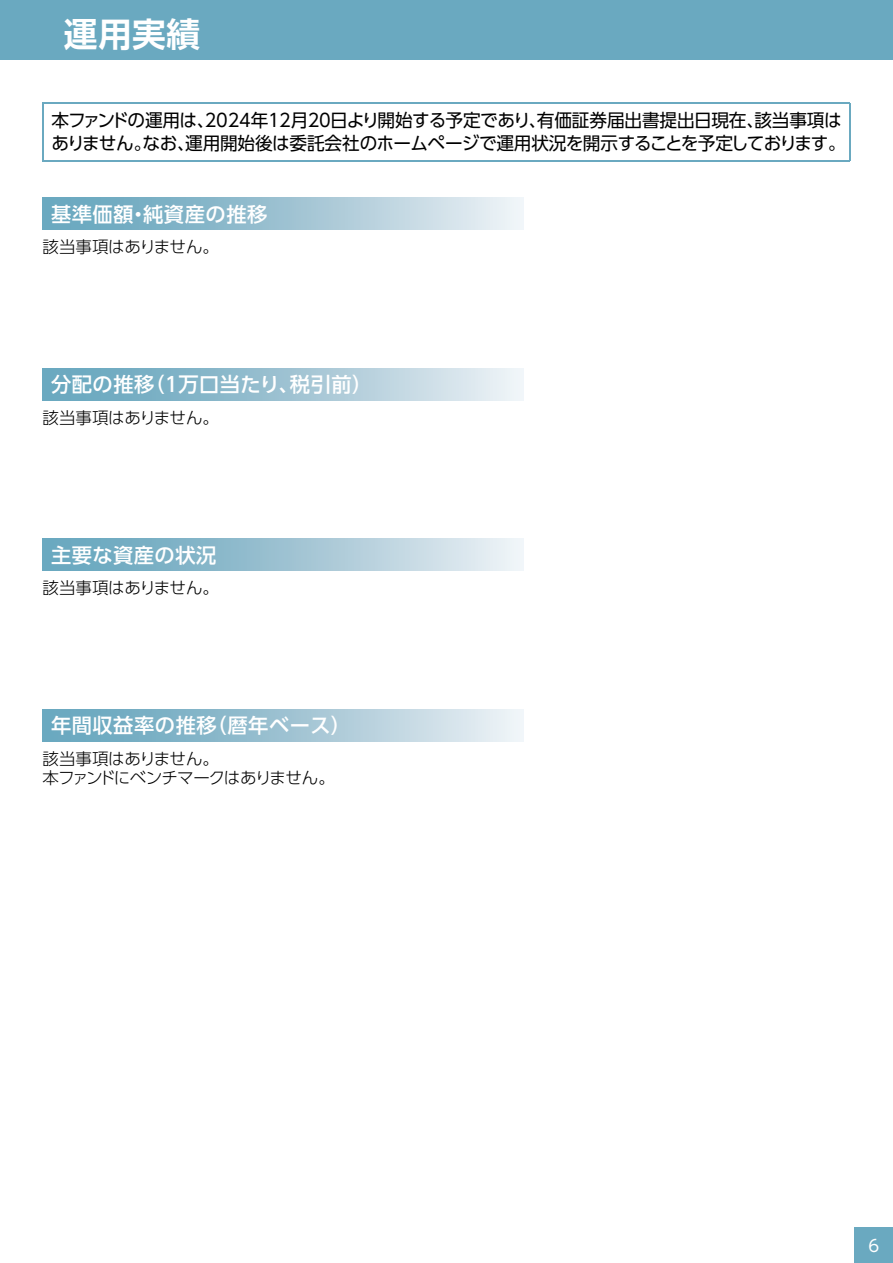
<style>
.page{position:relative;width:893px;height:1263px;background:#fff}
.page>*{position:absolute;margin:0;border:0;box-sizing:border-box;transform-origin:0 0}
.t1{font:700 33.75px "UD Shin Go Pro De";color:#fff}
.t2{font:500 20.25px "UD Shin Go Pro";letter-spacing:.025em;color:#fff}
.t3{font:18px/23.2px "UD Shin Go Pro";letter-spacing:-.025em;color:#000}
.t4{font:300 16.5px/19.5px "UD Shin Go Pro";letter-spacing:-.02em;color:#000}
.t5{font:16.5px "UD Shin Go Pro";color:#fff}
</style>
<div class="page">
<hr style="left:43px;top:102px;width:807px;height:1px;background:#6aa9c0">
<hr style="left:43px;top:103px;width:1px;height:57px;background:#6aa9c0">
<hr style="left:849px;top:103px;width:1px;height:57px;background:#6aa9c0">
<hr style="left:43px;top:160px;width:807px;height:1px;background:#6aa9c0">
<div style="left:43px;top:198px;width:480px;height:32px;background:linear-gradient(to right,#5b9eb8,#e8edf2)"></div>
<div style="left:43px;top:368px;width:480px;height:32px;background:linear-gradient(to right,#5b9eb8,#e8edf2)"></div>
<div style="left:43px;top:539px;width:480px;height:32px;background:linear-gradient(to right,#5b9eb8,#e8edf2)"></div>
<div style="left:43px;top:709px;width:480px;height:32px;background:linear-gradient(to right,#5b9eb8,#e8edf2)"></div>
<div style="left:855px;top:1228px;width:38px;height:35px;background:#6aa9c0"></div>
<div style="left:0;top:0;width:893px;height:60px;background:#6aa9c0"></div>
<h1 class="t1" style="left:64px;top:6px;width:138px">運用実績</h1>
<p class="t3" style="left:51px;top:108px;width:796px">本ファンドの運用は、2024年12月20日より開始する予定であり、有価証券届出書提出日現在、該当事項はありません。なお、運用開始後は委託会社のホームページで運用状況を開示することを予定しております。</p>
<p class="t2" style="left:51px;top:197px;width:218px">基準価額・純資産の推移</p>
<p class="t4" style="left:43px;top:237px;width:178px">該当事項はありません。</p>
<p class="t2" style="left:51px;top:368px;width:323px">分配の推移（１万口当たり、税引前）</p>
<p class="t4" style="left:43px;top:407px;width:178px">該当事項はありません。</p>
<p class="t2" style="left:51px;top:538px;width:167px">主要な資産の状況</p>
<p class="t4" style="left:43px;top:578px;width:178px">該当事項はありません。</p>
<p class="t2" style="left:51px;top:709px;width:301px">年間収益率の推移（暦年ベース）</p>
<p class="t4" style="left:43px;top:748px;width:294px">該当事項はありません。<br>本ファンドにベンチマークはありません。</p>
<p class="t5" style="left:868px;top:1232px;width:12px">6</p>
</div>
